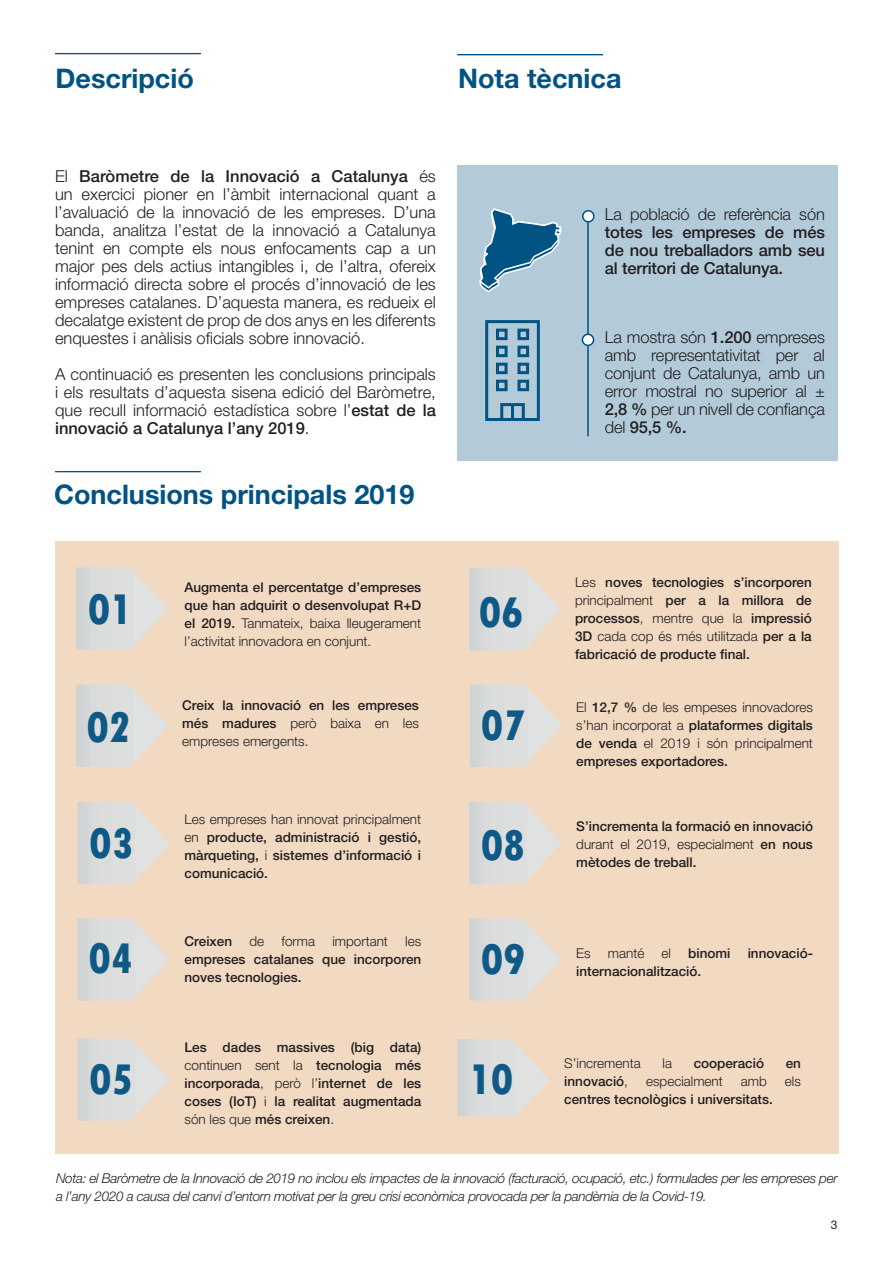
<style>
.page{position:relative;width:893px;height:1263px;background:#fff}
.page>*{position:absolute;margin:0;border:0;box-sizing:border-box;transform-origin:0 0}
.t1{font:800 condensed 45px "Tw Cen";color:#0f5986}
.SUBTITULOS{font:700 27px "Helvetica Neue LT Std";color:#005382}
.TEXT{font:300 16.5px/18px "Helvetica Neue LT Std";color:#231f20;text-align:justify}
.TEXT-2{font:500 16.5px/18px "Helvetica Neue LT Std";letter-spacing:-.01em;color:#231f20;text-align:justify}
.TEXT-3{font:500 13.5px/18px "Helvetica Neue LT Std";color:#231f20;text-align:justify}
.TEXT-4{font:italic 300 13.5px/18px "Helvetica Neue LT Std";letter-spacing:-.025em;color:#231f20}
.TEXT-5{font:300 13.5px/18px "Helvetica Neue LT Std";color:#231f20;text-align:justify}
.t2{font:12px "Helvetica Neue LT Std";color:#231f20}
.s1{font-weight:500}
.s2{font-weight:300}
</style>
<div class="page">
<div style="left:55px;top:542px;width:784px;height:612px;background:#f1d9c2"></div>
<hr style="left:55px;top:53px;width:146px;height:1px;background:#005382">
<div style="left:457px;top:165px;width:380px;height:296px;background:#b3cbd9"></div>
<svg style="left:479px;top:208px;width:83px;height:85px"></svg>
<hr style="left:587px;top:215px;width:2px;height:221px;background:#005382">
<div style="left:583px;top:211px;width:11px;height:11px;background:#fff;border-radius:50%"></div>
<div style="left:582px;top:210px;width:13px;height:13px;border:2px solid #005382;border-radius:50%"></div>
<div style="left:582px;top:334px;width:11px;height:11px;background:#fff;border-radius:50%"></div>
<div style="left:582px;top:334px;width:12px;height:12px;border:2px solid #005382;border-radius:50%"></div>
<svg style="left:485px;top:320px;width:55px;height:101px"></svg>
<hr style="left:457px;top:54px;width:146px;height:1px;background:#005382">
<hr style="left:55px;top:471px;width:146px;height:1px;background:#005382">
<svg style="left:76px;top:567px;width:93px;height:82px"></svg>
<svg style="left:76px;top:685px;width:93px;height:82px"></svg>
<svg style="left:77px;top:802px;width:93px;height:82px"></svg>
<svg style="left:77px;top:1038px;width:93px;height:83px"></svg>
<svg style="left:77px;top:918px;width:93px;height:82px"></svg>
<svg style="left:469px;top:568px;width:93px;height:83px"></svg>
<svg style="left:469px;top:802px;width:92px;height:82px"></svg>
<svg style="left:469px;top:918px;width:93px;height:82px"></svg>
<svg style="left:457px;top:1039px;width:92px;height:77px"></svg>
<svg style="left:470px;top:685px;width:92px;height:82px"></svg>
<p class="SUBTITULOS" style="left:55px;top:62px;width:140px">Descripció</p>
<p class="SUBTITULOS" style="left:458px;top:62px;width:165px">Nota tècnica</p>
<p class="TEXT" style="left:55px;top:167px;width:382px">El <span class="s1">Baròmetre de la Innovació a Catalunya</span> és un exercici pioner en l’àmbit internacional quant a l’avaluació de la innovació de les empreses. D’una banda, analitza l’estat de la innovació a Catalunya tenint en compte els nous enfocaments cap a un major pes dels actius intangibles i, de l’altra, ofereix informació directa sobre el procés d’innovació de les empreses catalanes. D’aquesta manera, es redueix el decalatge existent de prop de dos anys en les diferents enquestes i anàlisis oficials sobre innovació.</p>
<p class="TEXT" style="left:55px;top:365px;width:382px">A continuació es presenten les conclusions principals i els resultats d’aquesta sisena edició del Baròmetre, que recull informació estadística sobre l’<span class="s1">estat de la innovació a Catalunya l’any 2019</span>.</p>
<p class="SUBTITULOS" style="left:54px;top:478px;width:362px">Conclusions principals 2019</p>
<p class="t1" style="left:88px;top:583px;width:46px">01</p>
<p class="t1" style="left:87px;top:701px;width:46px">02</p>
<p class="t1" style="left:89px;top:817px;width:46px">03</p>
<p class="t1" style="left:89px;top:932px;width:46px">04</p>
<p class="t1" style="left:89px;top:1053px;width:46px">05</p>
<p class="TEXT-3" style="left:184px;top:578px;width:238px">Augmenta el percentatge d’empreses que han adquirit o desenvolupat R+D el 2019. <span class="s2">Tanmateix, baixa lleugerament l’activitat innovadora en conjunt.</span></p>
<p class="TEXT-3" style="left:182px;top:696px;width:238px">Creix la innovació en les empreses més madures <span class="s2">però baixa en les empreses emergents.</span></p>
<p class="TEXT-3" style="left:184px;top:810px;width:238px"><span class="s2">Les empreses han innovat principalment en</span> producte, administració i gestió, màrqueting, <span class="s2">i</span> sistemes d’informació i comunicació.</p>
<p class="TEXT-3" style="left:185px;top:932px;width:49px">Creixen</p>
<p class="TEXT-5" style="left:249px;top:931px;width:16px">de</p>
<p class="TEXT-5" style="left:282px;top:931px;width:35px">forma</p>
<p class="TEXT-5" style="left:332px;top:931px;width:57px">important</p>
<p class="TEXT-3" style="left:185px;top:932px;width:238px;text-indent:221px"><span class="s2">les </span>empreses catalanes que incorporen noves tecnologies.</p>
<p class="TEXT-3" style="left:185px;top:1038px;width:238px">Les dades massives (big data) <span class="s2">continuen sent la</span> tecnologia més incorporada<span class="s2">, però l’</span>internet de les coses (IoT) <span class="s2">i</span> la realitat augmentada <span class="s2">són les que</span> més creixen<span class="s2">.</span></p>
<p class="t1" style="left:479px;top:586px;width:46px">06</p>
<p class="t1" style="left:481px;top:699px;width:46px">07</p>
<p class="t1" style="left:481px;top:819px;width:46px">08</p>
<p class="t1" style="left:481px;top:933px;width:46px">09</p>
<p class="t1" style="left:469px;top:1053px;width:46px">10</p>
<p class="TEXT-2" style="left:605px;top:205px;width:222px"><span class="s2">La població de referència són </span>totes les empreses de més de nou treballadors amb seu al territori de Catalunya.</p>
<p class="TEXT" style="left:605px;top:328px;width:222px">La mostra són <span class="s1">1.200</span> empreses amb representativitat per al conjunt de Catalunya, amb un error mostral no superior al ± <span class="s1">2,8 %</span> per un nivell de confiança del <span class="s1">95,5 %.</span></p>
<p class="TEXT-3" style="left:575px;top:573px;width:238px"><span class="s2">Les</span> noves tecnologies s’incorporen <span class="s2">principalment</span> per a la millora de processos<span class="s2">, mentre que la</span> impressió 3D <span class="s2">cada cop és més utilitzada</span> per a la fabricació de producte final.</p>
<p class="TEXT-5" style="left:576px;top:698px;width:238px">El <span class="s1">12,7 %</span> de les empeses innovadores s’han incorporat a <span class="s1">plataformes digitals de venda</span> el 2019 i són principalment <span class="s1">empreses exportadores.</span></p>
<p class="TEXT-3" style="left:576px;top:817px;width:238px">S’incrementa la formació en innovació <span class="s2">durant el 2019, especialment</span> en nous</p>
<p class="TEXT-3" style="left:576px;top:853px;width:122px">mètodes de treball.</p>
<p class="TEXT-5" style="left:576px;top:944px;width:16px">Es</p>
<p class="TEXT-5" style="left:608px;top:944px;width:38px">manté</p>
<p class="TEXT-5" style="left:662px;top:944px;width:11px">el</p>
<p class="TEXT-3" style="left:688px;top:944px;width:44px">binomi</p>
<p class="TEXT-3" style="left:748px;top:944px;width:67px">innovació-</p>
<p class="TEXT-3" style="left:576px;top:962px;width:127px">internacionalització.</p>
<p class="TEXT-5" style="left:564px;top:1054px;width:78px">S’incrementa</p>
<p class="TEXT-5" style="left:662px;top:1054px;width:11px">la</p>
<p class="TEXT-3" style="left:694px;top:1054px;width:72px">cooperació</p>
<p class="TEXT-3" style="left:786px;top:1054px;width:17px">en</p>
<p class="TEXT-3" style="left:564px;top:1072px;width:65px">innovació<span class="s2">,</span></p>
<p class="TEXT-5" style="left:646px;top:1072px;width:78px">especialment</p>
<p class="TEXT-5" style="left:741px;top:1072px;width:28px">amb</p>
<p class="TEXT-5" style="left:785px;top:1072px;width:17px">els</p>
<p class="TEXT-3" style="left:564px;top:1090px;width:210px">centres tecnològics i universitats.</p>
<p class="TEXT-4" style="left:56px;top:1168px;width:783px">Nota: el Baròmetre de la Innovació de 2019 no inclou els impactes de la innovació (facturació, ocupació, etc.) formulades per les empreses per a l’any 2020 a causa del canvi d’entorn motivat per la greu crisi econòmica provocada per la pandèmia de la Covid-19.</p>
<p class="t2" style="left:831px;top:1218px;width:8px">3</p>
</div>
